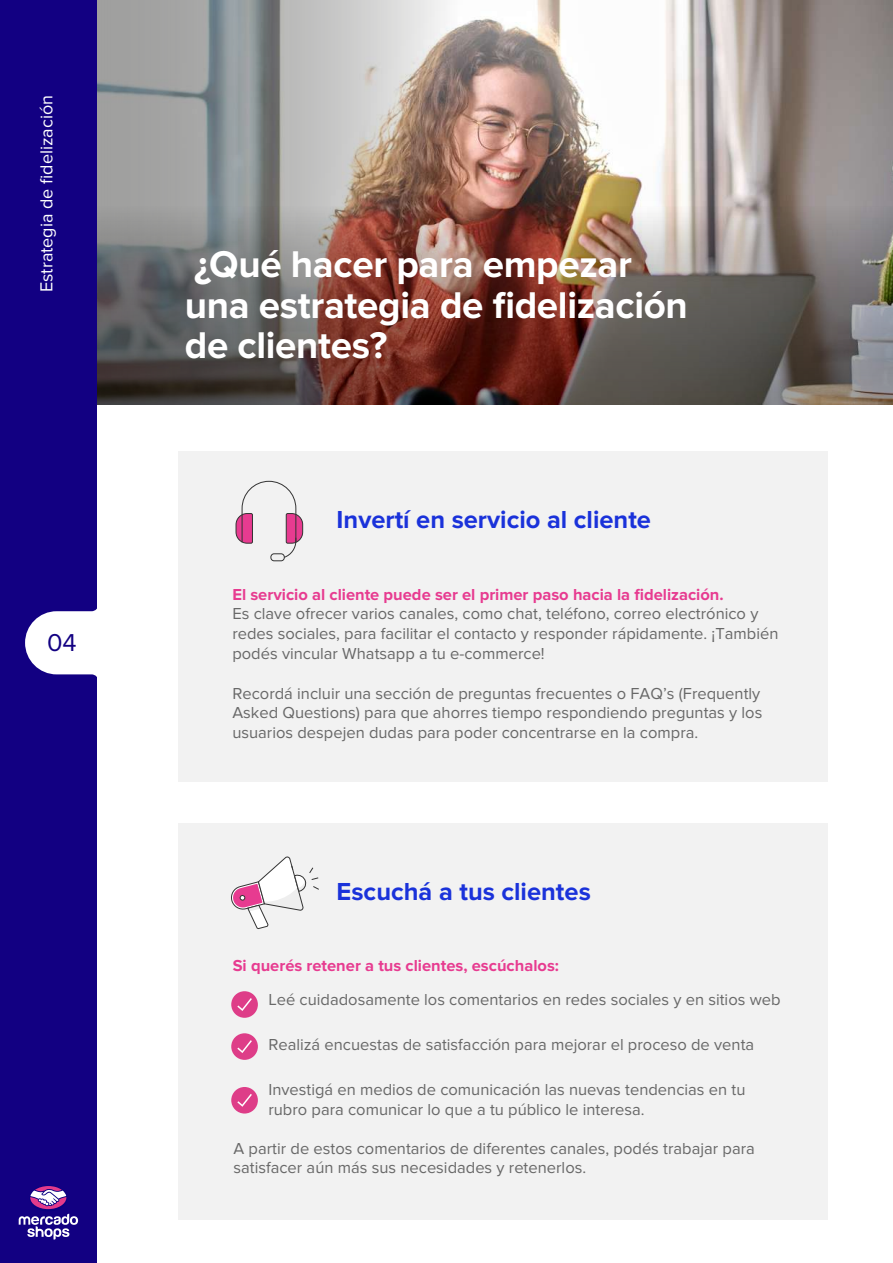
<style>
.page{position:relative;width:893px;height:1263px;background:#fff}
.page>*{position:absolute;margin:0;border:0;box-sizing:border-box;transform-origin:0 0}
.t1{font:700 38.55px/40.5px "Proxima Nova";letter-spacing:-.01em;color:#fff}
.t2{font:700 25.5px "Proxima Nova";color:#1a32da}
.t3{font:25.35px "Proxima Nova";color:#120082}
.t4{font:18px "Proxima Nova";color:#fff}
.t5{font:16.5px/19.8px "Proxima Nova";color:#686868}
.t6{font:700 16.5px "Proxima Nova";color:#e73b90}
</style>
<div class="page">
<img style="left:460px;top:0;width:433px;height:204px">
<img style="left:460px;top:204px;width:433px;height:200px">
<img style="left:97px;top:0;width:363px;height:404px">
<div style="left:0;top:0;width:97px;height:1263px;background:#120082"></div>
<svg style="left:25px;top:608px;width:72px;height:69px"></svg>
<svg style="left:19px;top:1186px;width:59px;height:53px"></svg>
<div style="left:179px;top:451px;width:649px;height:331px;background:#f2f2f2"></div>
<svg style="left:235px;top:481px;width:68px;height:77px"></svg>
<div style="left:271px;top:553px;width:14px;height:8px;border:1px solid #333;border-radius:3px"></div>
<div style="left:179px;top:823px;width:649px;height:396px;background:#f2f2f2"></div>
<svg style="left:231px;top:856px;width:88px;height:73px"></svg>
<div style="left:231px;top:991px;width:27px;height:27px;background:#de3d88;border-radius:50%"></div>
<svg style="left:237px;top:998px;width:15px;height:13px"></svg>
<div style="left:231px;top:1033px;width:27px;height:27px;background:#de3d88;border-radius:50%"></div>
<svg style="left:237px;top:1040px;width:15px;height:13px"></svg>
<div style="left:231px;top:1087px;width:27px;height:26px;background:#de3d88;border-radius:50%"></div>
<svg style="left:237px;top:1094px;width:15px;height:13px"></svg>
<p class="t4" style="left:36px;top:292px;width:199px;rotate:-90deg">Estrategia de fidelización</p>
<h3 class="t3" style="left:47px;top:628px;width:31px">04</h3>
<h1 class="t1" style="left:185px;top:246px;width:505px">¿Qué hacer para empezar una estrategia de fidelización de clientes?</h1>
<h2 class="t2" style="left:337px;top:505px;width:316px">Invertí en servicio al cliente</h2>
<p class="t6" style="left:232px;top:584px;width:493px">El servicio al cliente puede ser el primer paso hacia la fidelización.</p>
<p class="t5" style="left:232px;top:604px;width:548px">Es clave ofrecer varios canales, como chat, teléfono, correo electrónico y redes sociales, para facilitar el contacto y responder rápidamente. ¡También podés vincular Whatsapp a tu e-commerce!</p>
<p class="t5" style="left:232px;top:684px;width:531px">Recordá incluir una sección de preguntas frecuentes o FAQ’s (Frequently<br>Asked Questions) para que ahorres tiempo respondiendo preguntas y los usuarios despejen dudas para poder concentrarse en la compra.</p>
<h2 class="t2" style="left:337px;top:877px;width:256px">Escuchá a tus clientes</h2>
<p class="t6" style="left:233px;top:955px;width:328px">Si querés retener a tus clientes, escúchalos:</p>
<p class="t5" style="left:268px;top:990px;width:514px">Leé cuidadosamente los comentarios en redes sociales y en sitios web</p>
<p class="t5" style="left:268px;top:1035px;width:487px">Realizá encuestas de satisfacción para mejorar el proceso de venta</p>
<p class="t5" style="left:268px;top:1080px;width:478px">Investigá en medios de comunicación las nuevas tendencias en tu rubro para comunicar lo que a tu público le interesa.</p>
<p class="t5" style="left:234px;top:1139px;width:523px">A partir de estos comentarios de diferentes canales, podés trabajar para satisfacer aún más sus necesidades y retenerlos.</p>
</div>
